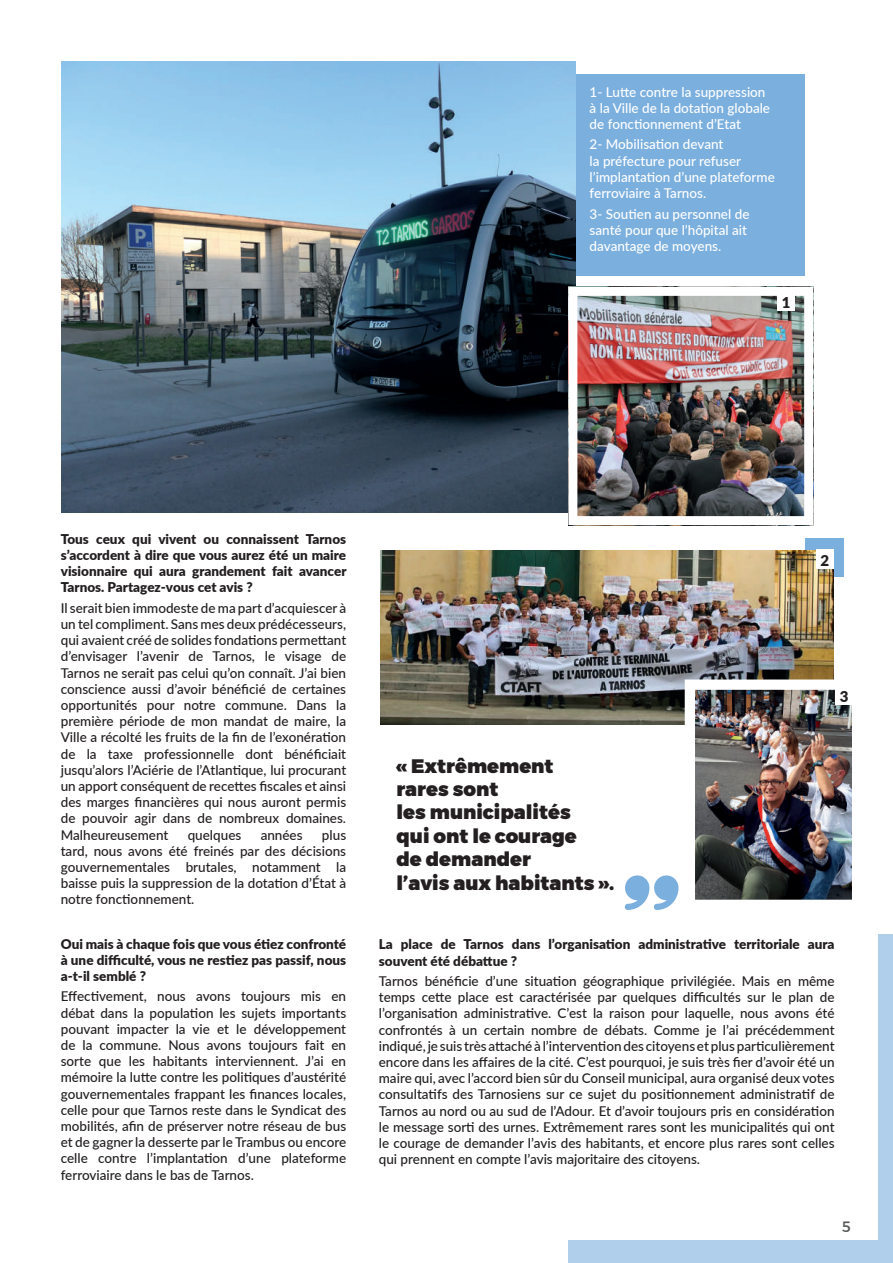
<style>
.page{position:relative;width:893px;height:1263px;background:#fff}
.page>*{position:absolute;margin:0;border:0;box-sizing:border-box;transform-origin:0 0}
.t1{font:900 19.5px/23.4px "Montserrat";color:#231f20}
.t2{font:900 15px "Lato";color:#231f20}
.t3{font:15px "Montserrat";color:#57585a}
.t4{font:500 13.5px/16.2px "Lato";color:#231f20;text-align:justify}
.t5{font:900 13.5px/16.2px "Lato";color:#231f20;text-align:justify}
.t6{font:500 13.5px/16.2px "Lato";color:#fff}
</style>
<div class="page">
<div style="left:568px;top:935px;width:325px;height:328px;background:#afcfeb"></div>
<div style="left:0;top:19px;width:877px;height:1220px;background:#fff"></div>
<div style="left:414px;top:74px;width:391px;height:202px;background:#7bafde"></div>
<img style="left:62px;top:61px;width:513px;height:451px">
<svg style="left:625px;top:875px;width:53px;height:35px"></svg>
<div style="left:805px;top:539px;width:38px;height:38px;background:#7bafde"></div>
<img style="left:578px;top:297px;width:225px;height:218px">
<div style="left:568px;top:287px;width:245px;height:238px;border:9px solid #fff"></div>
<img style="left:380px;top:550px;width:453px;height:174px">
<div style="left:777px;top:292px;width:18px;height:19px;background:#fff"></div>
<div style="left:816px;top:549px;width:17px;height:20px;background:#fff"></div>
<img style="left:696px;top:690px;width:155px;height:209px">
<div style="left:685px;top:679px;width:177px;height:231px;border:10px solid #fff"></div>
<div style="left:836px;top:685px;width:17px;height:20px;background:#fff"></div>
<p class="t6" style="left:590px;top:83px;width:182px">1- Lutte contre la suppression à la Ville de la dotation globale de fonctionnement d’Etat</p>
<p class="t6" style="left:590px;top:136px;width:187px">2- Mobilisation devant<br>la préfecture pour refuser l’implantation d’une plateforme ferroviaire à Tarnos.</p>
<p class="t6" style="left:590px;top:205px;width:161px">3- Soutien au personnel de santé pour que l’hôpital ait davantage de moyens.</p>
<p class="t2" style="left:782px;top:291px;width:10px">1</p>
<p class="t5" style="left:61px;top:530px;width:287px">Tous ceux qui vivent ou connaissent Tarnos s’accordent à dire que vous aurez été un maire visionnaire qui aura grandement fait avancer Tarnos. Partagez-vous cet avis ?</p>
<p class="t4" style="left:61px;top:599px;width:287px">Il serait bien immodeste de ma part d’acquiescer à un tel compliment. Sans mes deux prédécesseurs, qui avaient créé de solides fondations permettant d’envisager l’avenir de Tarnos, le visage de Tarnos ne serait pas celui qu’on connaît. J’ai bien conscience aussi d’avoir bénéficié de certaines opportunités pour notre commune. Dans la première période de mon mandat de maire, la Ville a récolté les fruits de la fin de l’exonération de la taxe professionnelle dont bénéficiait jusqu’alors l’Aciérie de l’Atlantique, lui procurant un apport conséquent de recettes fiscales et ainsi des marges financières qui nous auront permis de pouvoir agir dans de nombreux domaines.<br>Malheureusement</p>
<p class="t4" style="left:61px;top:826px;width:287px;text-indent:261px">plus tard, nous avons été freinés par des décisions gouvernementales brutales, notamment la baisse puis la suppression de la dotation d’État à notre fonctionnement.</p>
<p class="t4" style="left:188px;top:826px;width:55px">quelques</p>
<p class="t4" style="left:261px;top:826px;width:43px">années</p>
<p class="t5" style="left:61px;top:935px;width:287px">Oui mais à chaque fois que vous étiez confronté à une difficulté, vous ne restiez pas passif, nous a-t-il semblé ?</p>
<p class="t4" style="left:61px;top:988px;width:287px">Effectivement, nous avons toujours mis en débat dans la population les sujets importants pouvant impacter la vie et le développement de la commune. Nous avons toujours fait en sorte que les habitants interviennent. J’ai en mémoire la lutte contre les politiques d’austérité gouvernementales frappant les finances locales, celle pour que Tarnos reste dans le Syndicat des mobilités, afin de préserver notre réseau de bus et de gagner la desserte par le Trambus ou encore celle contre l’implantation d’une plateforme ferroviaire dans le bas de Tarnos.</p>
<h1 class="t1" style="left:396px;top:754px;width:219px">« Extrêmement<br>rares sont<br>les municipalités<br>qui ont le courage<br>de demander<br>l’avis aux habitants ».</h1>
<p class="t2" style="left:820px;top:549px;width:10px">2</p>
<p class="t2" style="left:840px;top:685px;width:10px">3</p>
<p class="t5" style="left:379px;top:936px;width:457px">La place de Tarnos dans l’organisation administrative territoriale aura souvent été débattue ?</p>
<p class="t4" style="left:379px;top:972px;width:457px">Tarnos bénéficie d’une situation géographique privilégiée. Mais en même temps cette place est caractérisée par quelques difficultés sur le plan de l’organisation administrative. C’est la raison pour laquelle, nous avons été confrontés à un certain nombre de débats. Comme je l’ai précédemment indiqué, je suis très attaché à l’intervention des citoyens et plus particulièrement encore dans les affaires de la cité. C’est pourquoi, je suis très fier d’avoir été un maire qui, avec l’accord bien sûr du Conseil municipal, aura organisé deux votes consultatifs des Tarnosiens sur ce sujet du positionnement administratif de Tarnos au nord ou au sud de l’Adour. Et d’avoir toujours pris en considération le message sorti des urnes. Extrêmement rares sont les municipalités qui ont le courage de demander l’avis des habitants, et encore plus rares sont celles qui prennent en compte l’avis majoritaire des citoyens.</p>
<p class="t3" style="left:842px;top:1214px;width:10px">5</p>
</div>
